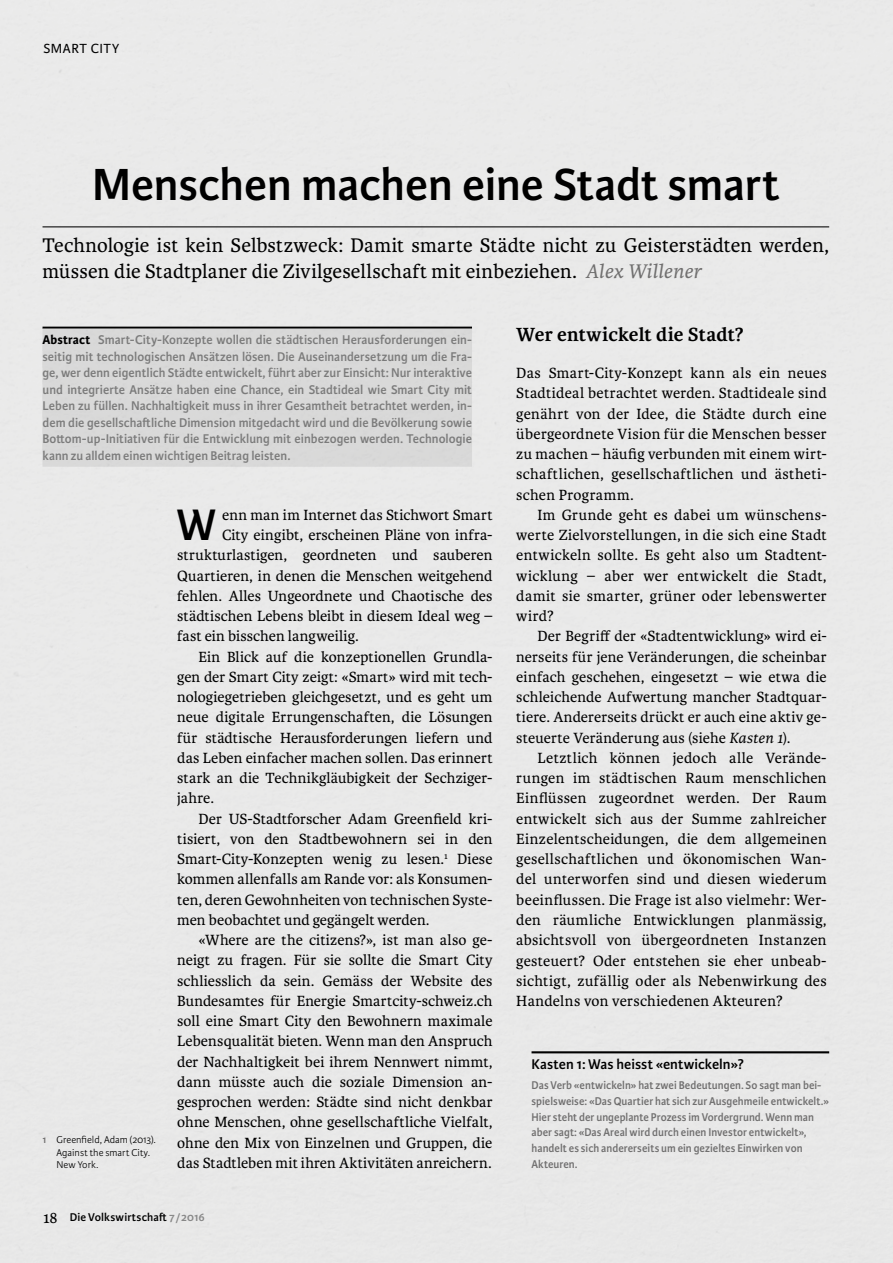
<style>
.page{position:relative;width:893px;height:1263px;background:#fff}
.page>*{position:absolute;margin:0;border:0;box-sizing:border-box;transform-origin:0 0}
.t1{font:600 48px "Karmina Sans";color:#000}
.t2{font:600 47.1px "Karmina Sans";color:#000}
.t3{font:21px/25.5px "Karmina";letter-spacing:.005em;color:#000}
.t4{font:700 20.25px "Karmina";letter-spacing:.005em;color:#000}
.t5{font:15.75px/20.2px "Karmina";letter-spacing:.005em;color:#000;text-align:justify}
.t6{font:600 15px "Karmina Sans";letter-spacing:.005em;color:#000}
.t7{font:14.1px "Karmina Sans";letter-spacing:.04em;color:#000}
.t8{font:13.5px/16.5px "Karmina Sans Semi Bold 2";letter-spacing:.005em;color:#878787;text-align:justify}
.t9{font:600 12px/15.8px "Karmina Sans";letter-spacing:.005em;color:#706f6f;scale:.95 1}
.t10{font:600 12px "Karmina Sans";letter-spacing:.01em;color:#000}
.t11{font:300 10.5px/12.3px "Karmina Sans";color:#000}
.s1{font-style:italic;color:#706f6f}
.s2{font-family:"Karmina Sans";font-weight:700;color:#000}
.s3{font-weight:600;color:#706f6f}
.s4{font-family:"Karmina";font-weight:400;font-size:16.5px}
.s5{color:#878787}
.s6{font-style:italic}
</style>
<div class="page">
<hr style="left:43px;top:226px;width:786px;height:1px;background:#000">
<hr style="left:43px;top:327px;width:429px;height:2px;background:#000">
<div style="left:43px;top:329px;width:429px;height:22px;background:#d9d9d8"></div>
<div style="left:43px;top:345px;width:429px;height:23px;background:#d9d9d8"></div>
<div style="left:43px;top:362px;width:429px;height:22px;background:#d9d9d8"></div>
<div style="left:43px;top:378px;width:429px;height:23px;background:#d9d9d8"></div>
<div style="left:43px;top:395px;width:429px;height:22px;background:#d9d9d8"></div>
<div style="left:43px;top:411px;width:429px;height:23px;background:#d9d9d8"></div>
<div style="left:43px;top:428px;width:429px;height:22px;background:#d9d9d8"></div>
<div style="left:43px;top:444px;width:429px;height:23px;background:#d9d9d8"></div>
<hr style="left:531px;top:1051px;width:298px;height:2px;background:#000">
<p class="t7" style="left:43px;top:41px;width:77px">SMART CITY</p>
<h1 class="t1" style="left:92px;top:157px;width:689px">Menschen machen eine Stadt smart</h1>
<h3 class="t3" style="left:43px;top:233px;width:788px">Technologie ist kein Selbstzweck: Damit smarte Städte nicht zu Geisterstädten werden, müssen die Stadtplaner die Zivilgesellschaft mit einbeziehen. <span class="s1">Alex Willener</span></h3>
<p class="t8" style="left:43px;top:332px;width:431px"><span class="s2">Abstract</span> Smart-City-Konzepte wollen die städtischen Herausforderungen ein&shy;seitig mit technologischen Ansätzen lösen. Die Auseinandersetzung um die Fra&shy;ge, wer denn eigentlich Städte entwickelt, führt aber zur Einsicht: Nur interaktive und integrierte Ansätze haben eine Chance, ein Stadtideal wie Smart City mit Leben zu füllen. Nachhaltigkeit muss in ihrer Gesamtheit betrachtet werden, in&shy;dem die gesellschaftliche Dimension mitgedacht wird und die Bevölkerung sowie Bottom-up-Initiativen für die Entwicklung mit einbezogen werden. Technologie kann zu alldem einen wichtigen Beitrag leisten.</p>
<p class="t11" style="left:57px;top:1134px;width:101px;text-indent:-14px"><span class="s3">1</span> Greenfield, Adam (2013).<br>Against the smart City.<br>New York.</p>
<h2 class="t2" style="left:176px;top:498px;width:41px">W</h2>
<p class="t5" style="left:222px;top:505px;width:272px">enn man im Internet das Stichwort Smart</p>
<p class="t5" style="left:222px;top:525px;width:271px">City eingibt, erscheinen Pläne von infra-</p>
<p class="t5" style="left:177px;top:545px;width:317px">strukturlastigen, geordneten und sauberen</p>
<p class="t5" style="left:177px;top:566px;width:317px">Quartieren, in denen die Menschen weitgehend</p>
<p class="t5" style="left:177px;top:586px;width:317px">fehlen. Alles Ungeordnete und Chaotische des</p>
<p class="t5" style="left:177px;top:606px;width:317px">städtischen Lebens bleibt in diesem Ideal weg –</p>
<p class="t5" style="left:177px;top:626px;width:183px">fast ein bisschen langweilig.</p>
<p class="t5" style="left:198px;top:647px;width:296px">Ein Blick auf die konzeptionellen Grundla-</p>
<p class="t5" style="left:177px;top:667px;width:317px">gen der Smart City zeigt: «Smart» wird mit tech-</p>
<p class="t5" style="left:177px;top:687px;width:317px">nologiegetrieben gleichgesetzt, und es geht um</p>
<p class="t5" style="left:177px;top:707px;width:317px">neue digitale Errungenschaften, die Lösungen</p>
<p class="t5" style="left:177px;top:728px;width:317px">für städtische Herausforderungen liefern und</p>
<p class="t5" style="left:177px;top:748px;width:317px">das Leben einfacher machen sollen. Das erinnert</p>
<p class="t5" style="left:177px;top:768px;width:317px">stark an die Technikgläubigkeit der Sechziger-</p>
<p class="t5" style="left:177px;top:788px;width:38px">jahre.</p>
<p class="t5" style="left:198px;top:809px;width:296px">Der US-Stadtforscher Adam Greenfield kri-</p>
<p class="t5" style="left:177px;top:829px;width:317px">tisiert, von den Stadtbewohnern sei in den</p>
<p class="t5" style="left:177px;top:849px;width:317px">Smart-City-Konzepten wenig zu lesen.<sup>1</sup> Diese</p>
<p class="t5" style="left:177px;top:869px;width:317px">kommen allenfalls am Rande vor: als Konsumen-</p>
<p class="t5" style="left:177px;top:890px;width:317px">ten, deren Gewohnheiten von technischen Syste-</p>
<p class="t5" style="left:177px;top:910px;width:254px">men beobachtet und gegängelt werden.</p>
<p class="t5" style="left:198px;top:930px;width:296px">«Where are the citizens?», ist man also ge-</p>
<p class="t5" style="left:177px;top:950px;width:317px">neigt zu fragen. Für sie sollte die Smart City</p>
<p class="t5" style="left:177px;top:971px;width:317px">schliesslich da sein. Gemäss der Website des</p>
<p class="t5" style="left:177px;top:991px;width:317px">Bundesamtes für Energie Smartcity-schweiz.ch</p>
<p class="t5" style="left:177px;top:1011px;width:317px">soll eine Smart City den Bewohnern maximale</p>
<p class="t5" style="left:177px;top:1031px;width:317px">Lebensqualität bieten. Wenn man den Anspruch</p>
<p class="t5" style="left:177px;top:1052px;width:317px">der Nachhaltigkeit bei ihrem Nennwert nimmt,</p>
<p class="t5" style="left:177px;top:1072px;width:317px">dann müsste auch die soziale Dimension an-</p>
<p class="t5" style="left:177px;top:1092px;width:317px">gesprochen werden: Städte sind nicht denkbar</p>
<p class="t5" style="left:177px;top:1112px;width:317px">ohne Menschen, ohne gesellschaftliche Vielfalt,</p>
<p class="t5" style="left:177px;top:1133px;width:317px">ohne den Mix von Einzelnen und Gruppen, die</p>
<p class="t5" style="left:177px;top:1153px;width:316px">das Stadtleben mit ihren Aktivitäten anreichern.</p>
<p class="t10" style="left:43px;top:1210px;width:163px"><span class="s4">18</span> Die Volkswirtschaft <span class="s5">7/2016</span></p>
<p class="t4" style="left:516px;top:322px;width:229px">Wer entwickelt die Stadt?</p>
<p class="t5" style="left:516px;top:363px;width:312px">Das Smart-City-Konzept kann als ein neues Stadtideal betrachtet werden. Stadtideale sind genährt von der Idee, die Städte durch eine übergeordnete Vision für die Menschen besser zu machen – häufig verbunden mit einem wirt&shy;schaftlichen, gesellschaftlichen und ästheti&shy;schen Programm.</p>
<p class="t5" style="left:516px;top:505px;width:312px;text-indent:21px">Im Grunde geht es dabei um wünschens&shy;werte Zielvorstellungen, in die sich eine Stadt entwickeln sollte. Es geht also um Stadtent&shy;wicklung – aber wer entwickelt die Stadt, damit sie smarter, grüner oder lebenswerter wird?</p>
<p class="t5" style="left:516px;top:626px;width:312px;text-indent:21px">Der Begriff der «Stadtentwicklung» wird ei&shy;nerseits für jene Veränderungen, die scheinbar einfach geschehen, eingesetzt – wie etwa die schleichende Aufwertung mancher Stadtquar&shy;tiere. Andererseits drückt er auch eine aktiv ge&shy;steuerte Veränderung aus (siehe <span class="s6">Kasten 1</span>).</p>
<p class="t5" style="left:516px;top:748px;width:312px;text-indent:21px">Letztlich können jedoch alle Verände&shy;rungen im städtischen Raum menschlichen Einflüssen zugeordnet werden. Der Raum entwickelt sich aus der Summe zahlreicher Einzelentscheidungen, die dem allgemeinen gesellschaftlichen und ökonomischen Wan&shy;del unterworfen sind und diesen wiederum beeinflussen. Die Frage ist also vielmehr: Wer&shy;den räumliche Entwicklungen planmässig, absichtsvoll von übergeordneten Instanzen gesteuert? Oder entstehen sie eher unbeab&shy;sichtigt, zufällig oder als Nebenwirkung des Handelns von verschiedenen Akteuren?</p>
<p class="t6" style="left:531px;top:1056px;width:214px">Kasten 1: Was heisst «entwickeln»?</p>
<p class="t9" style="left:531px;top:1077px;width:315px">Das Verb «entwickeln» hat zwei Bedeutungen. So sagt man bei&shy;spielsweise: «Das Quartier hat sich zur Ausgehmeile entwickelt.» Hier steht der ungeplante Prozess im Vordergrund. Wenn man aber sagt: «Das Areal wird durch einen Investor entwickelt», handelt es sich andererseits um ein gezieltes Einwirken von Akteuren.</p>
</div>
